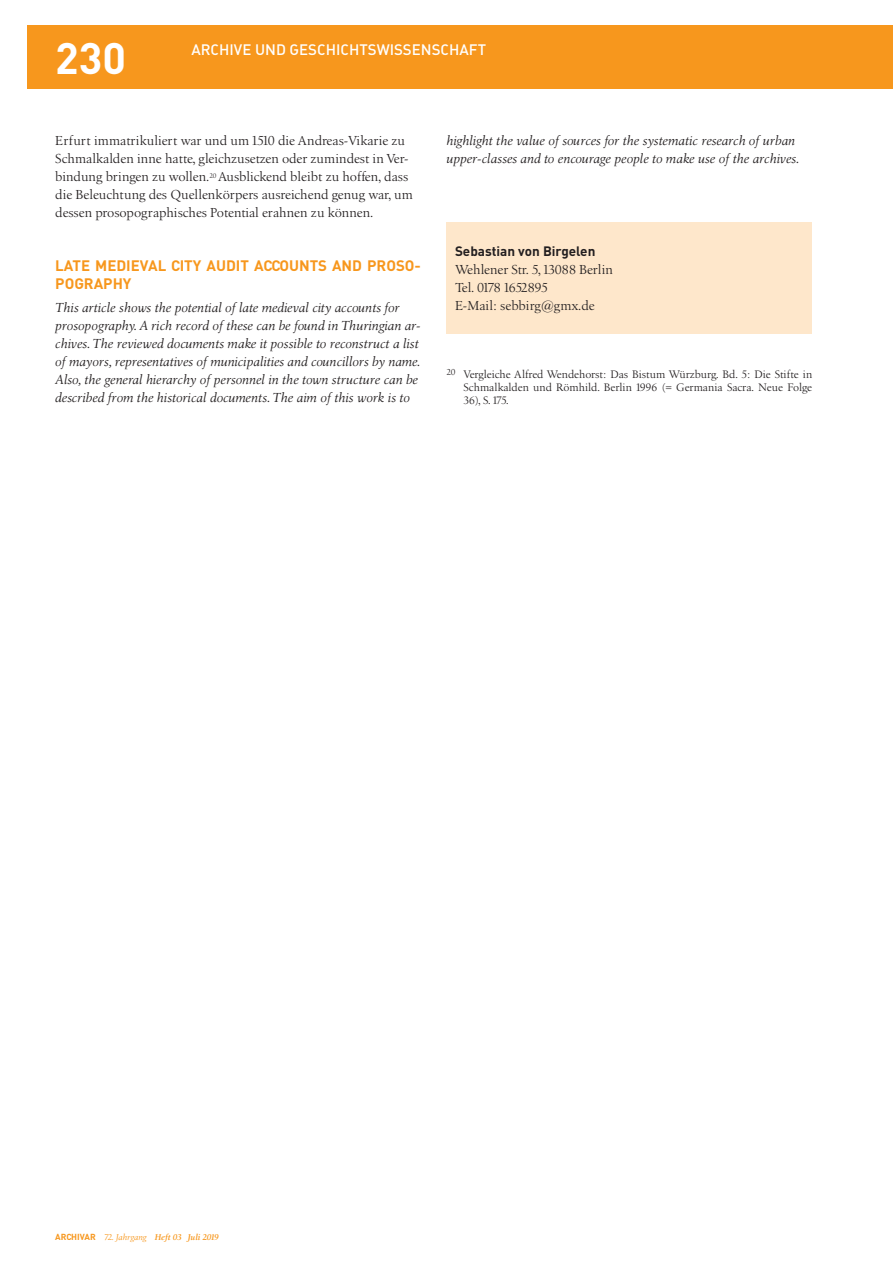
<style>
.page{position:relative;width:893px;height:1263px;background:#fff}
.page>*{position:absolute;margin:0;border:0;box-sizing:border-box;transform-origin:0 0}
.t1{font:700 43.5px "DIN";color:#fff}
.t2{font:15px "DIN Medium Alternate";letter-spacing:.005em;color:#fff}
.t3{font:700 15px/18px "DIN";color:#f7971d}
.t4{font:italic 13.5px/18px "Birka";letter-spacing:-.01em;color:#231f20}
.t5{font:13.5px/18px "Birka";color:#231f20}
.t6{font:700 13.5px "DIN";color:#231f20}
.t7{font:11.25px/12.8px "Birka";color:#231f20;text-align:justify}
.t8{font:italic 600 8.7px "Birka";letter-spacing:-.025em;color:#f7971d}
.s1{font-family:"DIN";font-weight:700;font-style:normal}
.s2{font-weight:400}
</style>
<div class="page">
<div style="left:28px;top:25px;width:865px;height:64px;background:#f7971d"></div>
<div style="left:446px;top:222px;width:366px;height:112px;background:#fee7cb"></div>
<h1 class="t1" style="left:55px;top:29px;width:72px">230</h1>
<p class="t2" style="left:191px;top:39px;width:18px">ARCHI</p>
<p class="t2" style="left:234px;top:39px;width:93px">VEUND GESCHICHT</p>
<p class="t2" style="left:368px;top:39px;width:83px">SWISSENSCHA</p>
<p class="t2" style="left:469px;top:39px;width:15px">FT</p>
<p class="t2" style="left:191px;top:39px;width:150px">LITERATURBERICHTE</p>
<p class="t5" style="left:55px;top:132px;width:359px">Erfurt immatrikuliert war und um 1510 die Andreas-Vikarie zu Schmalkalden inne hatte, gleichzusetzen oder zumindest in Ver&shy;bindung bringen zu wollen.<sup>20</sup> Ausblickend bleibt zu hoffen, dass die Beleuchtung des Quellenkörpers ausreichend genug war, um dessen prosopographisches Potential erahnen zu können.</p>
<p class="t3" style="left:55px;top:256px;width:367px;text-indent:40px">MEDIEVAL CITY AUDIT ACCOUNTS AN D PROSO-<br>POGRAPHY</p>
<p class="t4" style="left:55px;top:298px;width:367px">This article shows the potential of late medieval city accounts for prosopography. A rich record of these can be found in Thuringian ar&shy;chives. The reviewed documents make it possible to reconstruct a list of mayors, representatives of municipalities and councillors by name.<br>Also, the general hierarchy of personnel in the town structure can be described from the historical documents. The aim of this work is to</p>
<p class="t3" style="left:55px;top:256px;width:19px">LATE</p>
<p class="t4" style="left:446px;top:132px;width:355px">highlight the value of sources for the systematic research of urban upper-classes and to encourage people to make use of the archives.</p>
<p class="t6" style="left:455px;top:242px;width:142px">SEBASTIAN VON BIRGELEN</p>
<p class="t5" style="left:455px;top:261px;width:159px">Wehlener Str. 5, 13088 Berlin<br>Tel. 0178 1652895<br>E-Mail: sebbirg@gmx.de</p>
<p class="t7" style="left:463px;top:368px;width:350px;text-indent:-17px"><sup>20</sup> Vergleiche Alfred Wendehorst: Das Bistum Würzburg. Bd. 5: Die Stifte in Schmalkalden und Römhild. Berlin 1996 (= Germania Sacra. Neue Folge 36), S. 175.</p>
<p class="t8" style="left:55px;top:1232px;width:165px"><span class="s1">ARCHIVAR</span> <span class="s2">72. Jahrgang</span> Heft 03 Juli 2019</p>
</div>
